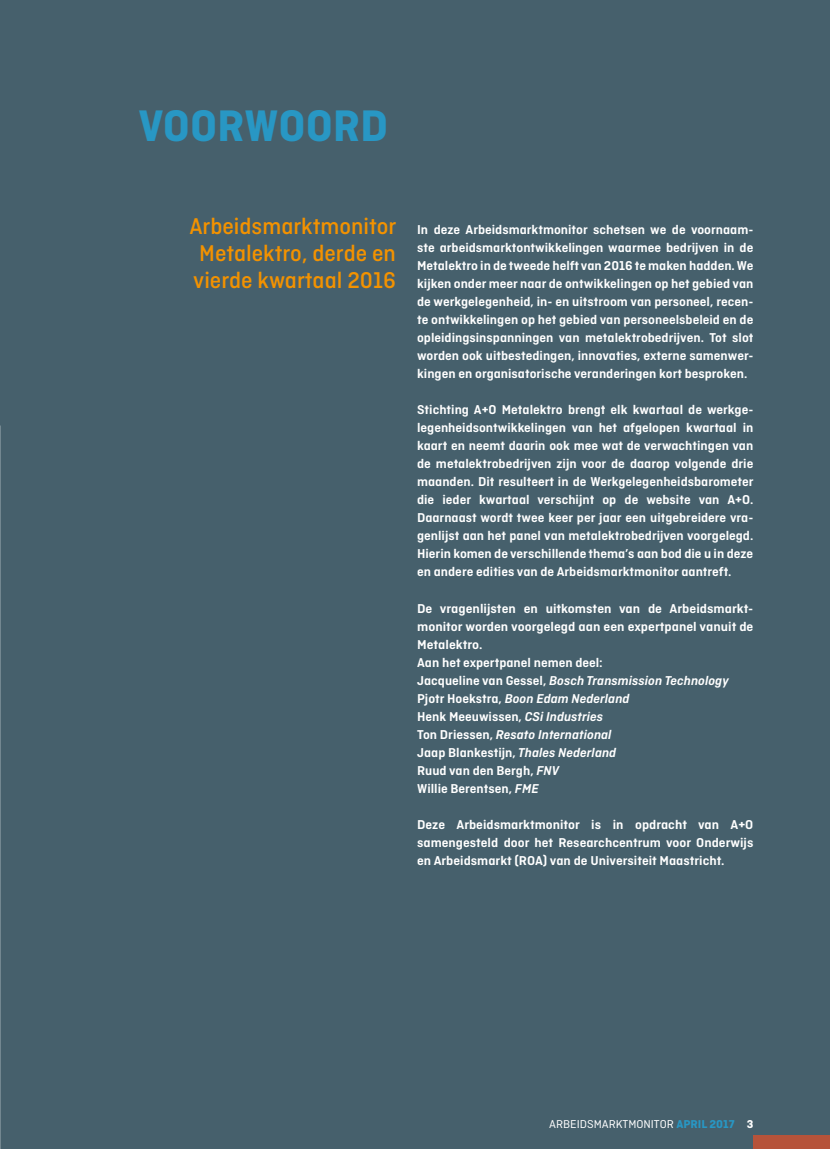
<style>
.page{position:relative;width:830px;height:1149px;background:#fff}
.page>*{position:absolute;margin:0;border:0;box-sizing:border-box;transform-origin:0 0}
.t1{font:700 46.5px "Ciutadella";color:#2897c4}
.t2{font:500 24px/27px "Ciutadella";color:#f39200;text-align:justify}
.t3{font:600 13.5px/18px "Ciutadella";color:#fff;text-align:justify;scale:1.04 1}
.t4{font:600 13.5px/18px "Ciutadella";color:#fff;scale:1.06 1}
.t5{font:600 13.5px/18px "Ciutadella";color:#fff;text-align:justify;scale:1.05 1}
.t6{font:12px "Ciutadella";color:#fff;scale:1.05 1}
.s1{font-style:italic}
.s2{font-weight:700;color:#2897c4}
.s3{font-weight:700}
</style>
<div class="page">
<div style="left:0;top:0;width:829px;height:1148px;background:#46606c"></div>
<div style="left:753px;top:1134px;width:76px;height:14px;background:#b6533a"></div>
<h1 class="t1" style="left:138px;top:99px;width:251px">VOORWOORD</h1>
<h2 class="t2" style="left:189px;top:213px;width:208px">Arbeidsmarktmonitor Metalektro, derde en vierde kwartaal 2016</h2>
<p class="t3" style="left:417px;top:221px;width:325px">In deze Arbeidsmarktmonitor schetsen we de voornaam&shy;ste arbeidsmarktontwikkelingen waarmee bedrijven in de Metalektro in de tweede helft van 2016 te maken hadden. We kijken onder meer naar de ontwikkelingen op het gebied van de werkgelegenheid, in- en uitstroom van personeel, recen&shy;te ontwikkelingen op het gebied van personeelsbeleid en de opleidingsinspanningen van metalektrobedrijven. Tot slot worden ook uitbestedingen, innovaties, externe samenwer&shy;kingen en organisatorische veranderingen kort besproken.</p>
<p class="t3" style="left:417px;top:401px;width:325px">Stichting A+O Metalektro brengt elk kwartaal de werkge&shy;legenheidsontwikkelingen van het afgelopen kwartaal in kaart en neemt daarin ook mee wat de verwachtingen van de metalektrobedrijven zijn voor de daarop volgende drie maanden. Dit resulteert in de Werkgelegenheidsbarometer die ieder kwartaal verschijnt op de website van A+O.<br>Daarnaast wordt twee keer per jaar een uitgebreidere vra&shy;genlijst aan het panel van metalektrobedrijven voorgelegd.<br>Hierin komen de verschillende thema’s aan bod die u in deze en andere edities van de Arbeidsmarktmonitor aantreft.</p>
<p class="t4" style="left:417px;top:599px;width:318px">De vragenlijsten en uitkomsten van de Arbeidsmarkt&shy;monitor worden voorgelegd aan een expertpanel vanuit de Metalektro.<br>Aan het expertpanel nemen deel:<br>Jacqueline van Gessel, <span class="s1">Bosch Transmission Technology </span>Pjotr Hoekstra, <span class="s1">Boon Edam Nederland<br></span>Henk Meeuwissen, <span class="s1">CSi Industries<br></span>Ton Driessen, <span class="s1">Resato International<br></span>Jaap Blankestijn, <span class="s1">Thales Nederland<br></span>Ruud van den Bergh, <span class="s1">FNV<br></span>Willie Berentsen, <span class="s1">FME</span></p>
<p class="t5" style="left:417px;top:815px;width:321px">Deze Arbeidsmarktmonitor is in opdracht van A+O samengesteld door het Researchcentrum voor Onderwijs en Arbeidsmarkt (ROA) van de Universiteit Maastricht.</p>
<p class="t6" style="left:549px;top:1117px;width:196px">ARBEIDSMARKTMONITOR <span class="s2">APRIL 2017</span> <span class="s3">3</span></p>
</div>
